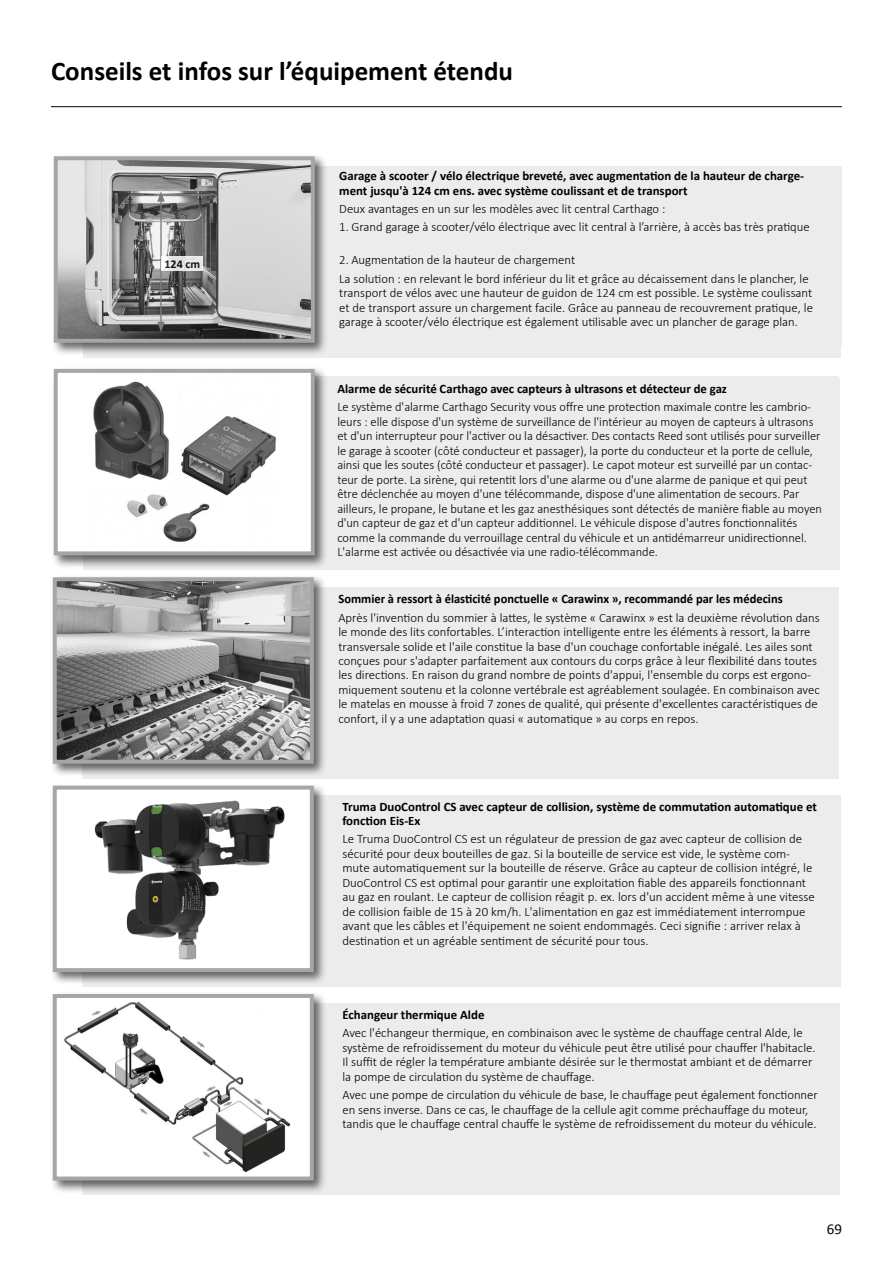
<style>
.page{position:relative;width:893px;height:1263px;background:#fff}
.page>*{position:absolute;margin:0;border:0;box-sizing:border-box;transform-origin:0 0}
.t1{font:700 27px "Calibri";color:#000}
.t2{font:15px "Calibri";color:#000}
.t3{font:300 12.9px/14.4px "Calibri";color:#000}
.t4{font:700 12.9px/14.4px "Calibri";color:#000}
.t5{font:700 12px "Calibri";color:#000}
</style>
<div class="page">
<hr style="left:51px;top:106px;width:791px;height:1px;background:#000">
<div style="left:84px;top:166px;width:757px;height:191px;background:#ececec"></div>
<div style="left:51px;top:154px;width:277px;height:202px;background:#000;opacity:.6"></div>
<img style="left:59px;top:161px;width:251px;height:177px">
<div style="left:54px;top:156px;width:261px;height:187px;border:4px solid #a6a6a7"></div>
<div style="left:84px;top:378px;width:756px;height:192px;background:#ececec"></div>
<div style="left:51px;top:366px;width:277px;height:203px;background:#000;opacity:.6"></div>
<div style="left:56px;top:371px;width:257px;height:182px;background:#fff"></div>
<img style="left:93px;top:381px;width:183px;height:161px">
<div style="left:54px;top:369px;width:261px;height:186px;border:4px solid #a6a6a7"></div>
<hr style="left:160px;top:199px;width:2px;height:125px;background:#7a7a79">
<svg style="left:157px;top:191px;width:8px;height:11px"></svg>
<svg style="left:157px;top:322px;width:8px;height:10px"></svg>
<svg style="left:162px;top:256px;width:41px;height:15px"></svg>
<div style="left:83px;top:587px;width:756px;height:191px;background:#ececec"></div>
<div style="left:50px;top:574px;width:277px;height:203px;background:#000;opacity:.6"></div>
<img style="left:58px;top:582px;width:251px;height:177px">
<div style="left:53px;top:577px;width:261px;height:187px;border:4px solid #a6a6a7"></div>
<div style="left:83px;top:795px;width:758px;height:191px;background:#ececec"></div>
<div style="left:83px;top:1004px;width:757px;height:191px;background:#ececec"></div>
<div style="left:50px;top:783px;width:277px;height:202px;background:#000;opacity:.6"></div>
<img style="left:58px;top:791px;width:251px;height:176px">
<div style="left:53px;top:786px;width:261px;height:186px;border:4px solid #a6a6a7"></div>
<div style="left:50px;top:991px;width:277px;height:203px;background:#000;opacity:.6"></div>
<div style="left:55px;top:996px;width:257px;height:182px;background:#fff"></div>
<img style="left:64px;top:1001px;width:227px;height:172px">
<div style="left:53px;top:994px;width:261px;height:186px;border:4px solid #a6a6a7"></div>
<h1 class="t1" style="left:51px;top:52px;width:463px">Conseils et infos sur l’équipement étendu</h1>
<p class="t5" style="left:165px;top:255px;width:37px">124 cm</p>
<p class="t4" style="left:339px;top:168px;width:466px">Garage à scooter / vélo électrique breveté, avec augmentation de la hauteur de charge&shy;ment jusqu'à 124 cm ens. avec système coulissant et de transport</p>
<p class="t3" style="left:339px;top:202px;width:328px">Deux avantages en un sur les modèles avec lit central Carthago :</p>
<p class="t3" style="left:339px;top:220px;width:472px">1. Grand garage à scooter/vélo électrique avec lit central à l’arrière, à accès bas très pratique</p>
<p class="t3" style="left:339px;top:251px;width:471px;line-height:18.3px">2. Augmentation de la hauteur de chargement<br>La solution : en relevant le bord inférieur du lit et grâce au décaissement dans le plancher, le</p>
<p class="t3" style="left:339px;top:285px;width:475px;text-align:justify">transport de vélos avec une hauteur de guidon de 124 cm est possible. Le système coulissant et de transport assure un chargement facile. Grâce au panneau de recouvrement pratique, le garage à scooter/vélo électrique est également utilisable avec un plancher de garage plan.</p>
<p class="t4" style="left:337px;top:381px;width:391px">Alarme de sécurité Carthago avec capteurs à ultrasons et détecteur de gaz</p>
<p class="t3" style="left:337px;top:400px;width:486px">Le système d'alarme Carthago Security vous offre une protection maximale contre les cambrio&shy;leurs : elle dispose d'un système de surveillance de l'intérieur au moyen de capteurs à ultrasons et d'un interrupteur pour l'activer ou la désactiver. Des contacts Reed sont utilisés pour surveiller le garage à scooter (côté conducteur et passager), la porte du conducteur et la porte de cellule, ainsi que les soutes (côté conducteur et passager). Le capot moteur est surveillé par un contac&shy;teur de porte. La sirène, qui retentit lors d'une alarme ou d'une alarme de panique et qui peut être déclenchée au moyen d'une télécommande, dispose d'une alimentation de secours. Par ailleurs, le propane, le butane et les gaz anesthésiques sont détectés de manière fiable au moyen d'un capteur de gaz et d'un capteur additionnel. Le véhicule dispose d'autres fonctionnalités comme la commande du verrouillage central du véhicule et un antidémarreur unidirectionnel.<br>L'alarme est activée ou désactivée via une radio-télécommande.</p>
<p class="t4" style="left:338px;top:591px;width:446px">Sommier à ressort à élasticité ponctuelle « Carawinx », recommandé par les médecins</p>
<p class="t3" style="left:338px;top:610px;width:483px">Après l'invention du sommier à lattes, le système « Carawinx » est la deuxième révolution dans le monde des lits confortables. L’interaction intelligente entre les éléments à ressort, la barre transversale solide et l'aile constitue la base d'un couchage confortable inégalé. Les ailes sont conçues pour s'adapter parfaitement aux contours du corps grâce à leur flexibilité dans toutes les directions. En raison du grand nombre de points d'appui, l'ensemble du corps est ergono&shy;miquement soutenu et la colonne vertébrale est agréablement soulagée. En combinaison avec le matelas en mousse à froid 7 zones de qualité, qui présente d'excellentes caractéristiques de confort, il y a une adaptation quasi « automatique » au corps en repos.</p>
<p class="t4" style="left:342px;top:799px;width:476px">Truma DuoControl CS avec capteur de collision, système de commutation automatique et fonction Eis-Ex</p>
<p class="t3" style="left:342px;top:832px;width:474px">Le Truma DuoControl CS est un régulateur de pression de gaz avec capteur de collision de sécurité pour deux bouteilles de gaz. Si la bouteille de service est vide, le système com&shy;mute automatiquement sur la bouteille de réserve. Grâce au capteur de collision intégré, le DuoControl CS est optimal pour garantir une exploitation fiable des appareils fonctionnant au gaz en roulant. Le capteur de collision réagit p. ex. lors d'un accident même à une vitesse de collision faible de 15 à 20 km/h. L'alimentation en gaz est immédiatement interrompue avant que les câbles et l'équipement ne soient endommagés. Ceci signifie : arriver relax à destination et un agréable sentiment de sécurité pour tous.</p>
<p class="t4" style="left:342px;top:1007px;width:144px">Échangeur thermique Alde</p>
<p class="t3" style="left:342px;top:1026px;width:475px">Avec l'échangeur thermique, en combinaison avec le système de chauffage central Alde, le système de refroidissement du moteur du véhicule peut être utilisé pour chauffer l'habitacle.<br>Il suffit de régler la température ambiante désirée sur le thermostat ambiant et de démarrer la pompe de circulation du système de chauffage.</p>
<p class="t3" style="left:342px;top:1087px;width:477px">Avec une pompe de circulation du véhicule de base, le chauffage peut également fonctionner en sens inverse. Dans ce cas, le chauffage de la cellule agit comme préchauffage du moteur, tandis que le chauffage central chauffe le système de refroidissement du moteur du véhicule.</p>
<p class="t2" style="left:827px;top:1218px;width:17px">69</p>
</div>
